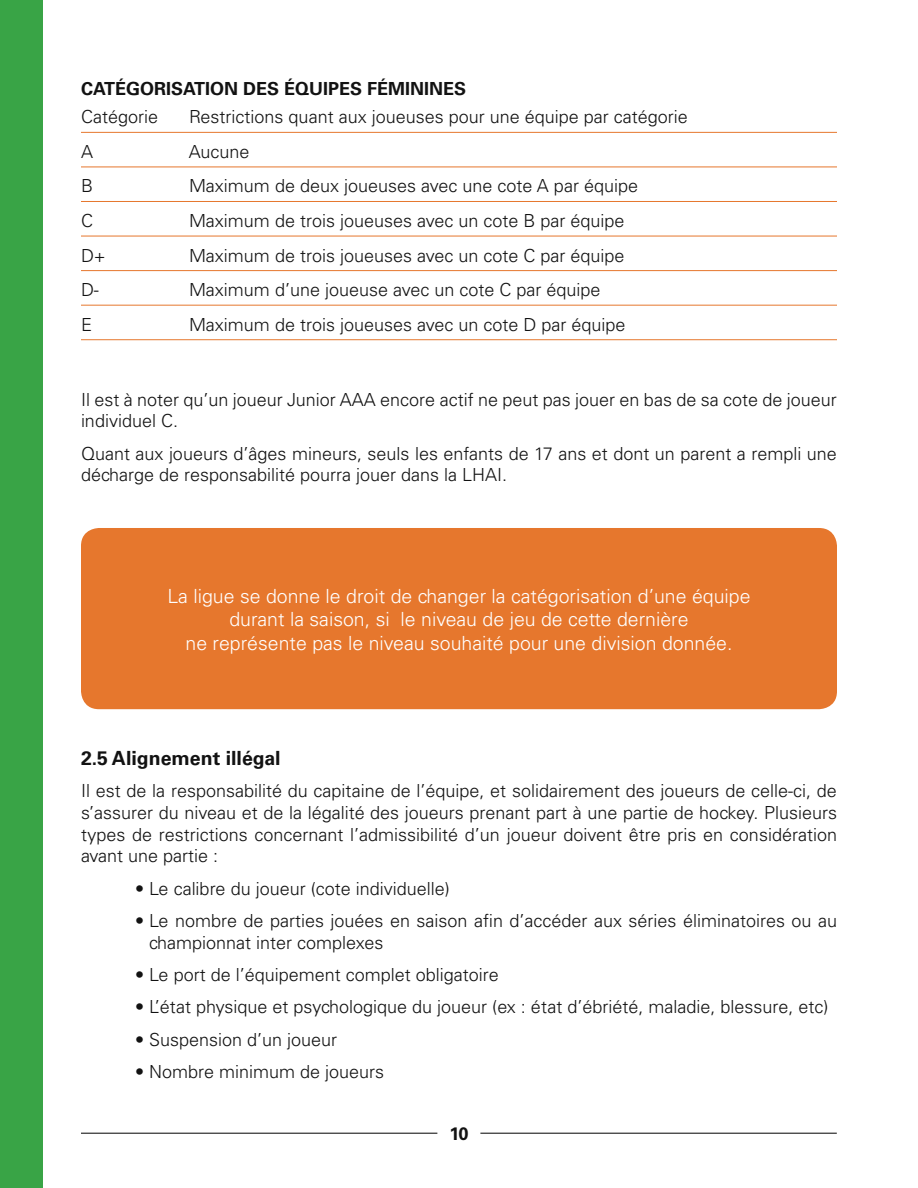
<style>
.page{position:relative;width:918px;height:1188px;background:#fff}
.page>*{position:absolute;margin:0;border:0;box-sizing:border-box;transform-origin:0 0}
.t1{font:300 19.5px/23.4px "Univers";color:#fff;text-align:center}
.t2{font:700 19.5px "Univers";color:#121212}
.t3{font:300 18px/21.6px "Univers";color:#121212}
.t4{font:700 18px "Univers";color:#121212}
</style>
<div class="page">
<hr style="left:480px;top:1133px;width:357px;height:1px;background:#000">
<hr style="left:81px;top:1133px;width:356px;height:1px;background:#000">
<hr style="left:81px;top:132px;width:756px;height:1px;background:#e6772d">
<hr style="left:81px;top:167px;width:756px;height:1px;background:#e6772d">
<hr style="left:81px;top:201px;width:756px;height:1px;background:#e6772d">
<hr style="left:81px;top:236px;width:756px;height:1px;background:#e6772d">
<hr style="left:81px;top:270px;width:756px;height:1px;background:#e6772d">
<hr style="left:81px;top:305px;width:756px;height:1px;background:#e6772d">
<hr style="left:81px;top:339px;width:756px;height:1px;background:#e6772d">
<div style="left:81px;top:528px;width:756px;height:181px;background:#e6772d;border-radius:18px"></div>
<div style="left:0;top:0;width:42px;height:1188px;background:#39a446"></div>
<p class="t4" style="left:81px;top:78px;width:387px">CATÉGORISATION DES ÉQUIPES FÉMININES</p>
<p class="t3" style="left:81px;top:106px;width:79px">Catégorie</p>
<p class="t3" style="left:189px;top:106px;width:500px">Restrictions quant aux joueuses pour une équipe par catégorie</p>
<p class="t3" style="left:81px;top:141px;width:14px">A</p>
<p class="t3" style="left:189px;top:141px;width:62px">Aucune</p>
<p class="t3" style="left:81px;top:175px;width:14px">B</p>
<p class="t3" style="left:189px;top:175px;width:451px">Maximum de deux joueuses avec une cote A par équipe</p>
<p class="t3" style="left:81px;top:210px;width:14px">C</p>
<p class="t3" style="left:189px;top:210px;width:437px">Maximum de trois joueuses avec un cote B par équipe</p>
<p class="t3" style="left:81px;top:244px;width:26px">D+</p>
<p class="t3" style="left:189px;top:244px;width:437px">Maximum de trois joueuses avec un cote C par équipe</p>
<p class="t3" style="left:81px;top:279px;width:19px">D-</p>
<p class="t3" style="left:189px;top:279px;width:413px">Maximum d’une joueuse avec un cote C par équipe</p>
<p class="t3" style="left:81px;top:314px;width:12px">E</p>
<p class="t3" style="left:189px;top:314px;width:438px">Maximum de trois joueuses avec un cote D par équipe</p>
<p class="t3" style="left:81px;top:388px;width:757px">Il est à noter qu’un joueur Junior AAA encore actif ne peut pas jouer en bas de sa cote de joueur individuel C.</p>
<p class="t3" style="left:81px;top:442px;width:757px">Quant aux joueurs d’âges mineurs, seuls les enfants de 17 ans et dont un parent a rempli une décharge de responsabilité pourra jouer dans la LHAI.</p>
<p class="t1" style="left:167px;top:584px;width:585px">La ligue se donne le droit de changer la catégorisation d’une équipe durant la saison, si le niveau de jeu de cette dernière<br>ne représente pas le niveau souhaité pour une division donnée.</p>
<p class="t2" style="left:81px;top:747px;width:201px">2.5 Alignement illégal</p>
<p class="t3" style="left:81px;top:780px;width:758px;text-align:justify">Il est de la responsabilité du capitaine de l’équipe, et solidairement des joueurs de celle-ci, de s’assurer du niveau et de la légalité des joueurs prenant part à une partie de hockey. Plusieurs types de restrictions concernant l’admissibilité d’un joueur doivent être pris en considération avant une partie :</p>
<p class="t3" style="left:135px;top:877px;width:316px">• Le calibre du joueur (cote individuelle)</p>
<p class="t3" style="left:149px;top:910px;width:690px;text-indent:-14px">• Le nombre de parties jouées en saison afin d’accéder aux séries éliminatoires ou au championnat inter complexes</p>
<p class="t3" style="left:135px;top:964px;width:365px">• Le port de l’équipement complet obligatoire</p>
<p class="t3" style="left:135px;top:996px;width:695px">• L’état physique et psychologique du joueur (ex : état d’ébriété, maladie, blessure, etc)</p>
<p class="t3" style="left:135px;top:1029px;width:204px">• Suspension d’un joueur</p>
<p class="t3" style="left:135px;top:1061px;width:251px">• Nombre minimum de joueurs</p>
<p class="t4" style="left:450px;top:1123px;width:20px">10</p>
</div>
